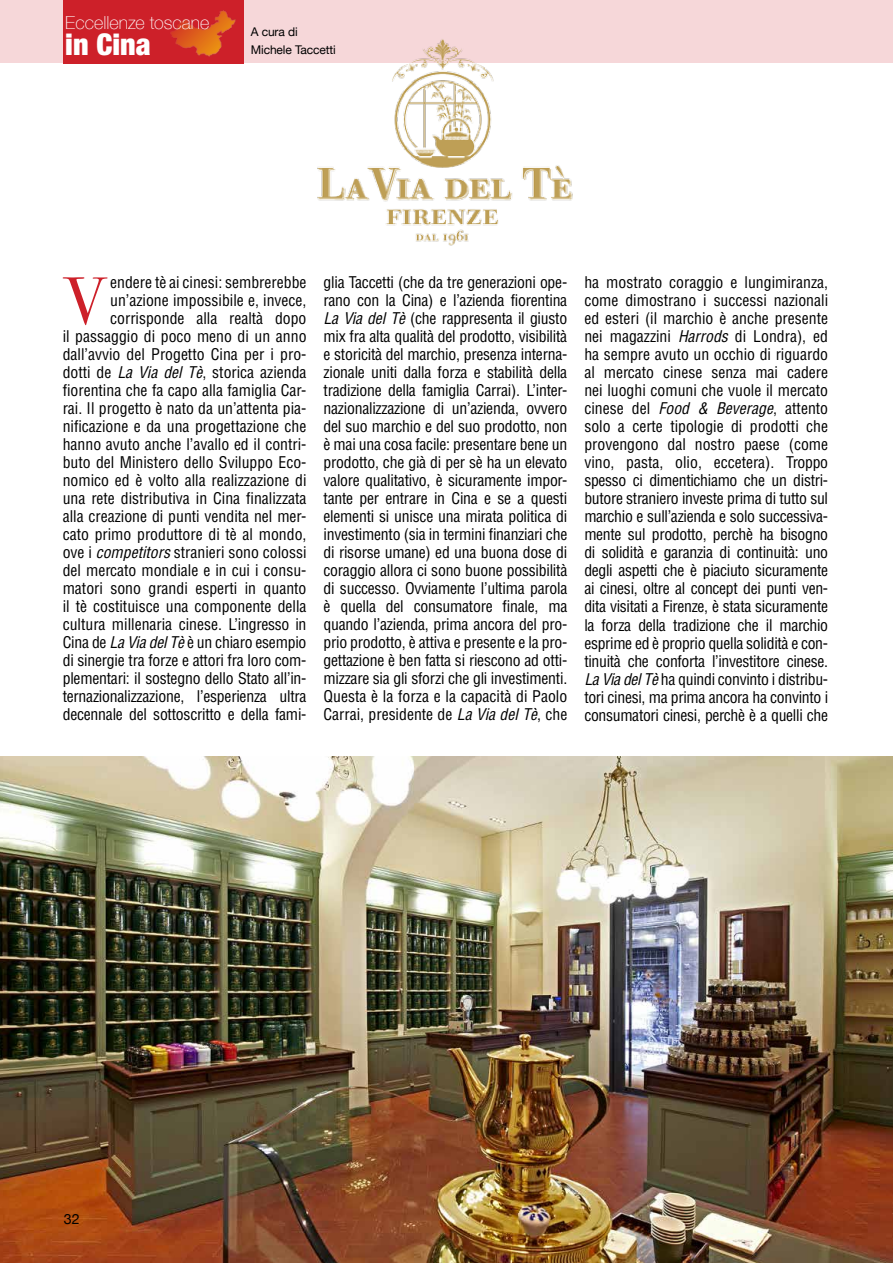
<style>
.page{position:relative;width:893px;height:1263px;background:#fff}
.page>*{position:absolute;margin:0;border:0;box-sizing:border-box;transform-origin:0 0}
.t1{font:67.5px "Bodoni Svty Two ITCTT";color:#cd2029}
.t2{font:900 condensed 30px "Helvetica Neue";color:#fff}
.t3{font:100 18px "Helvetica Neue";color:#fff}
.t4{font:condensed 15.75px/18px "Helvetica";color:#000;text-align:justify}
.t5{font:14.25px "Helvetica Neue";color:#000}
.t6{font:12px/18px "Helvetica Neue";letter-spacing:-.01em;color:#000}
.s1{font-style:italic}
</style>
<div class="page">
<div style="left:0;top:0;width:893px;height:63px;background:#f6d7d9"></div>
<hr style="left:892px;top:0;width:1px;height:63px;background:#cd2029">
<img style="left:0;top:756px;width:893px;height:507px">
<img style="left:317px;top:39px;width:256px;height:207px">
<div style="left:63px;top:0;width:180px;height:64px;background:#cd2029"></div>
<img style="left:170px;top:10px;width:66px;height:47px">
<p class="t3" style="left:65px;top:9px;width:146px">Eccellenze toscane</p>
<h2 class="t2" style="left:65px;top:25px;width:87px">in Cina</h2>
<p class="t6" style="left:251px;top:24px;width:86px">A cura di<br>Michele Taccetti</p>
<p class="t4" style="left:63px;top:273px;width:245px;text-align:right">endere tè ai cinesi: sembrerebbe un’azione impossibile e, invece, corrisponde alla realtà dopo<br>il passaggio di poco meno di un anno dall’avvio del Progetto Cina per i pro&shy;dotti de <span class="s1">La Via del Tè</span>, storica azienda fiorentina che fa capo alla famiglia Car&shy;rai. Il progetto è nato da un’attenta pia&shy;nificazione e da una progettazione che hanno avuto anche l’avallo ed il contri&shy;buto del Ministero dello Sviluppo Eco&shy;nomico ed è volto alla realizzazione di una rete distributiva in Cina finalizzata alla creazione di punti vendita nel mer&shy;cato primo produttore di tè al mondo, ove i <span class="s1">competitors</span> stranieri sono colossi del mercato mondiale e in cui i consu&shy;matori sono grandi esperti in quanto il tè costituisce una componente della cultura millenaria cinese. L’ingresso in Cina de <span class="s1">La Via del Tè</span> è un chiaro esempio di sinergie tra forze e attori fra loro com&shy;plementari: il sostegno dello Stato all’in&shy;ternazionalizzazione, l’esperienza ultra decennale del sottoscritto e della fami-</p>
<p class="t4" style="left:324px;top:274px;width:245px">glia Taccetti (che da tre generazioni ope&shy;rano con la Cina) e l’azienda fiorentina <span class="s1">La Via del Tè</span> (che rappresenta il giusto mix fra alta qualità del prodotto, visibilità e storicità del marchio, presenza interna&shy;zionale uniti dalla forza e stabilità della tradizione della famiglia Carrai). L’inter&shy;nazionalizzazione di un’azienda, ovvero del suo marchio e del suo prodotto, non è mai una cosa facile: presentare bene un prodotto, che già di per sè ha un elevato valore qualitativo, è sicuramente impor&shy;tante per entrare in Cina e se a questi elementi si unisce una mirata politica di investimento (sia in termini finanziari che di risorse umane) ed una buona dose di coraggio allora ci sono buone possibilità di successo. Ovviamente l’ultima parola è quella del consumatore finale, ma quando l’azienda, prima ancora del pro&shy;prio prodotto, è attiva e presente e la pro&shy;gettazione è ben fatta si riescono ad otti&shy;mizzare sia gli sforzi che gli investimenti.<br>Questa è la forza e la capacità di Paolo Carrai, presidente de <span class="s1">La Via del Tè</span>, che</p>
<p class="t4" style="left:584px;top:274px;width:245px">ha mostrato coraggio e lungimiranza, come dimostrano i successi nazionali ed esteri (il marchio è anche presente nei magazzini <span class="s1">Harrods</span> di Londra), ed ha sempre avuto un occhio di riguardo al mercato cinese senza mai cadere nei luoghi comuni che vuole il mercato cinese del <span class="s1">Food &amp; Beverage</span>, attento solo a certe tipologie di prodotti che provengono dal nostro paese (come vino, pasta, olio, eccetera). Troppo spesso ci dimentichiamo che un distri&shy;butore straniero investe prima di tutto sul marchio e sull’azienda e solo successiva&shy;mente sul prodotto, perchè ha bisogno di solidità e garanzia di continuità: uno degli aspetti che è piaciuto sicuramente ai cinesi, oltre al concept dei punti ven&shy;dita visitati a Firenze, è stata sicuramente la forza della tradizione che il marchio esprime ed è proprio quella solidità e con&shy;tinuità che conforta l’investitore cinese.<br><span class="s1">La Via del Tè</span> ha quindi convinto i distribu&shy;tori cinesi, ma prima ancora ha convinto i consumatori cinesi, perchè è a quelli che</p>
<h1 class="t1" style="left:63px;top:246px;width:44px">V</h1>
<p class="t5" style="left:64px;top:1209px;width:17px">32</p>
</div>
